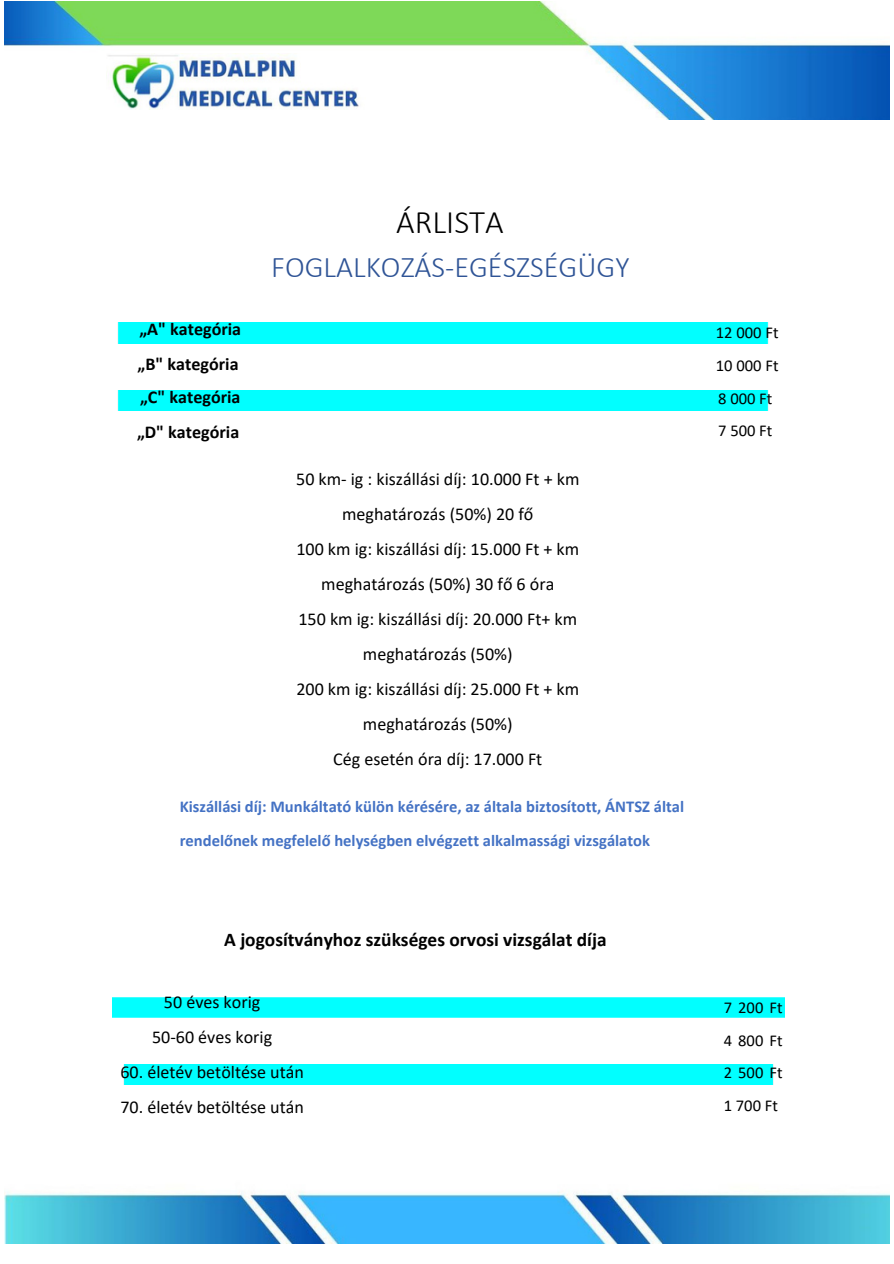
<style>
.page{position:relative;width:894px;height:1264px;background:#fff}
.page>*{position:absolute;margin:0;border:0;box-sizing:border-box;transform-origin:0 0}
.t1{font:300 33px "Calibri";color:#000}
.t2{font:300 30px "Calibri";color:#2f5496}
.t3{font:700 19.35px "Calibri";color:#000}
.t4{font:18px/34.8px "Calibri";color:#000;text-align:center}
.t5{font:700 18px "Calibri";color:#000}
.t6{font:700 16.5px/33.8px "Calibri";color:#4472c4}
.t7{font:16.5px/32.7px "Calibri";color:#000;text-align:justify}
</style>
<div class="page">
<img style="left:4px;top:2px;width:885px;height:118px">
<img style="left:4px;top:1191px;width:885px;height:51px">
<img style="left:106px;top:53px;width:331px;height:56px">
<div style="left:117px;top:323px;width:652px;height:20px;background:#01ffff"></div>
<div style="left:117px;top:390px;width:652px;height:21px;background:#01ffff"></div>
<div style="left:112px;top:997px;width:672px;height:20px;background:#01ffff"></div>
<div style="left:123px;top:1064px;width:651px;height:20px;background:#01ffff"></div>
<p class="t5" style="left:139px;top:322px;width:103px">„A" kategória</p>
<h2 class="t5" style="left:138px;top:356px;width:102px">„B" kategória</h2>
<h3 class="t5" style="left:140px;top:390px;width:102px">„C" kategória</h3>
<h4 class="t5" style="left:137px;top:424px;width:104px">„D" kategória</h4>
<h2 class="t1" style="left:396px;top:208px;width:109px">ÁRLISTA</h2>
<h2 class="t2" style="left:271px;top:255px;width:359px">FOGLALKOZÁS-EGÉSZSÉGÜGY</h2>
<p class="t4" style="left:296px;top:463px;width:285px">50 km- ig : kiszállási díj: 10.000 Ft + km meghatározás (50%) 20 fő<br>100 km ig: kiszállási díj: 15.000 Ft + km meghatározás (50%) 30 fő 6 óra<br>150 km ig: kiszállási díj: 20.000 Ft+ km meghatározás (50%)<br>200 km ig: kiszállási díj: 25.000 Ft + km meghatározás (50%)<br>Cég esetén óra díj: 17.000 Ft</p>
<h2 class="t6" style="left:180px;top:791px;width:506px">Kiszállási díj: Munkáltató külön kérésére, az általa biztosított, ÁNTSZ által rendelőnek megfelelő helységben elvégzett alkalmassági vizsgálatok</h2>
<p class="t3" style="left:224px;top:931px;width:384px">A jogosítványhoz szükséges orvosi vizsgálat díja</p>
<p class="t4" style="left:152px;top:985px;width:122px">50 éves korig<br>50‐60 éves korig</p>
<p class="t4" style="left:120px;top:1055px;width:185px">60. életév betöltése után</p>
<p class="t4" style="left:120px;top:1090px;width:185px">70. életév betöltése után</p>
<p class="t7" style="left:715px;top:318px;width:64px">12 000 Ft 10 000 Ft 8 000 Ft</p>
<p class="t7" style="left:718px;top:415px;width:56px">7 500 Ft</p>
<p class="t7" style="left:723px;top:992px;width:60px">7 200 Ft 4 800 Ft 2 500 Ft 1 700 Ft</p>
</div>
